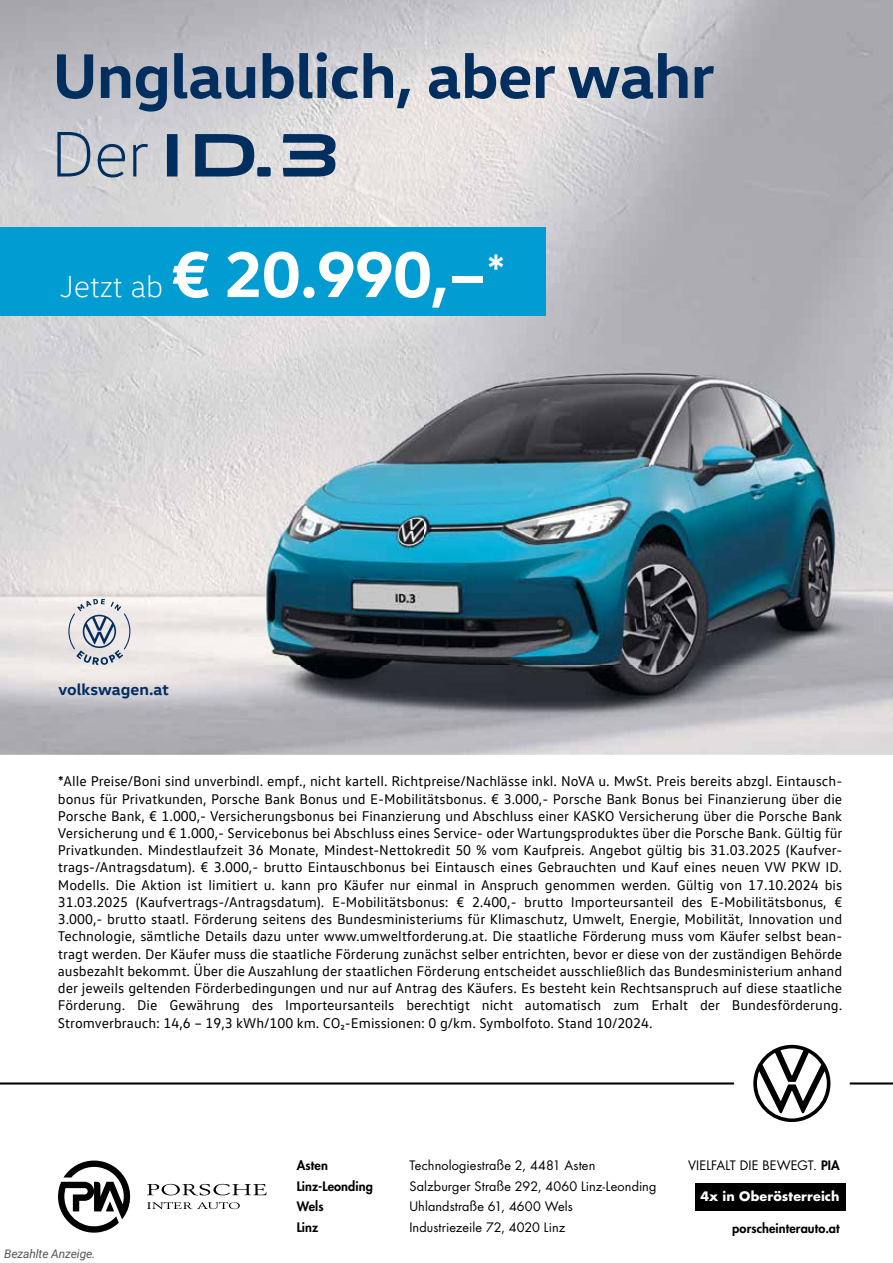
<style>
.page{position:relative;width:893px;height:1263px;background:#fff}
.page>*{position:absolute;margin:0;border:0;box-sizing:border-box;transform-origin:0 0}
.t1{font:700 65.55px "VW Head";color:#fff}
.t2{font:300 65.4px "VW Head";color:#002e5f}
.t3{font:700 64.05px "VW Head";letter-spacing:-.01em;color:#002e5f}
.t4{font:700 16.5px "VW Head";color:#002e5f}
.t5{font:14.4px/17.2px "VW Text";color:#000;text-align:justify}
.t6{font:12.75px "Futura Std";letter-spacing:.005em;color:#000}
.t7{font:800 12.75px "Futura Std";letter-spacing:.005em;color:#000}
.t8{font:700 12.75px "Futura Std";letter-spacing:.01em;color:#fff}
.t9{font:italic 12px "Roboto";letter-spacing:-.01em;color:#565656}
.s1{font-family:"VW Product Font";font-weight:400}
.s2{font-weight:300;font-size:31.05px}
.s3{font-weight:800}
</style>
<div class="page">
<hr style="left:0;top:1082px;width:734px;height:2px;background:#000">
<hr style="left:850px;top:1082px;width:43px;height:2px;background:#000">
<svg style="left:753px;top:1045px;width:77px;height:77px"></svg>
<svg style="left:58px;top:1160px;width:72px;height:72px"></svg>
<svg style="left:147px;top:1184px;width:120px;height:11px"></svg>
<svg style="left:147px;top:1202px;width:93px;height:7px"></svg>
<div style="left:695px;top:1183px;width:151px;height:27px;background:#000"></div>
<img style="left:0;top:0;width:893px;height:755px">
<img style="left:214px;top:348px;width:679px;height:371px">
<div style="left:0;top:227px;width:546px;height:88px;background:#009cd2"></div>
<svg style="left:68px;top:599px;width:62px;height:66px;background:#c3c7cd"></svg>
<h3 class="t3" style="left:52px;top:34px;width:664px">Unglaublich, aber wahr</h3>
<h2 class="t2" style="left:51px;top:116px;width:295px">Der <span class="s1">@•&gt;</span></h2>
<h1 class="t1" style="left:60px;top:232px;width:447px"><span class="s2">Jetzt ab</span> € 20.990,–<sup>*</sup></h1>
<p class="t4" style="left:59px;top:678px;width:112px">volkswagen.at</p>
<p class="t5" style="left:58px;top:772px;width:786px">*Alle Preise/Boni sind unverbindl. empf., nicht kartell. Richtpreise/Nachlässe inkl. NoVA u. MwSt. Preis bereits abzgl. Eintausch&shy;bonus für Privatkunden, Porsche Bank Bonus und E-Mobilitätsbonus. € 3.000,- Porsche Bank Bonus bei Finanzierung über die Porsche Bank, € 1.000,- Versicherungsbonus bei Finanzierung und Abschluss einer KASKO Versicherung über die Porsche Bank Versicherung und € 1.000,- Servicebonus bei Abschluss eines Service- oder Wartungsproduktes über die Porsche Bank. Gültig für Privatkunden. Mindestlaufzeit 36 Monate, Mindest-Nettokredit 50 % vom Kaufpreis. Angebot gültig bis 31.03.2025 (Kaufver&shy;trags-/Antragsdatum). € 3.000,- brutto Eintauschbonus bei Eintausch eines Gebrauchten und Kauf eines neuen VW PKW ID.<br>Modells. Die Aktion ist limitiert u. kann pro Käufer nur einmal in Anspruch genommen werden. Gültig von 17.10.2024 bis 31.03.2025 (Kaufvertrags-/Antragsdatum). E-Mobilitätsbonus: € 2.400,- brutto Importeursanteil des E-Mobilitätsbonus, € 3.000,- brutto staatl. Förderung seitens des Bundesministeriums für Klimaschutz, Umwelt, Energie, Mobilität, Innovation und Technologie, sämtliche Details dazu unter www.umweltforderung.at. Die staatliche Förderung muss vom Käufer selbst bean&shy;tragt werden. Der Käufer muss die staatliche Förderung zunächst selber entrichten, bevor er diese von der zuständigen Behörde ausbezahlt bekommt. Über die Auszahlung der staatlichen Förderung entscheidet ausschließlich das Bundesministerium anhand der jeweils geltenden Förderbedingungen und nur auf Antrag des Käufers. Es besteht kein Rechtsanspruch auf diese staatliche Förderung. Die Gewährung des Importeursanteils berechtigt nicht automatisch zum Erhalt der Bundesförderung.<br>Stromverbrauch: 14,6 – 19,3 kWh/100 km. CO₂-Emissionen: 0 g/km. Symbolfoto. Stand 10/2024.</p>
<p class="t9" style="left:4px;top:1245px;width:93px">Bezahlte Anzeige.</p>
<p class="t7" style="left:297px;top:1157px;width:33px">Asten</p>
<p class="t6" style="left:409px;top:1157px;width:188px">Technologiestraße 2, 4481 Asten</p>
<p class="t7" style="left:297px;top:1178px;width:78px">Linz-Leonding</p>
<p class="t6" style="left:409px;top:1178px;width:249px">Salzburger Straße 292, 4060 Linz-Leonding</p>
<p class="t7" style="left:297px;top:1199px;width:28px">Wels</p>
<p class="t6" style="left:409px;top:1198px;width:165px">Uhlandstraße 61, 4600 Wels</p>
<p class="t7" style="left:297px;top:1219px;width:23px">Linz</p>
<p class="t6" style="left:409px;top:1219px;width:157px">Industriezeile 72, 4020 Linz</p>
<p class="t6" style="left:688px;top:1157px;width:153px">VIELFALT DIE BEWEGT. <span class="s3">PIA</span></p>
<p class="t8" style="left:701px;top:1188px;width:141px">4x in Oberösterreich</p>
<p class="t7" style="left:732px;top:1220px;width:109px">porscheinterauto.at</p>
</div>
